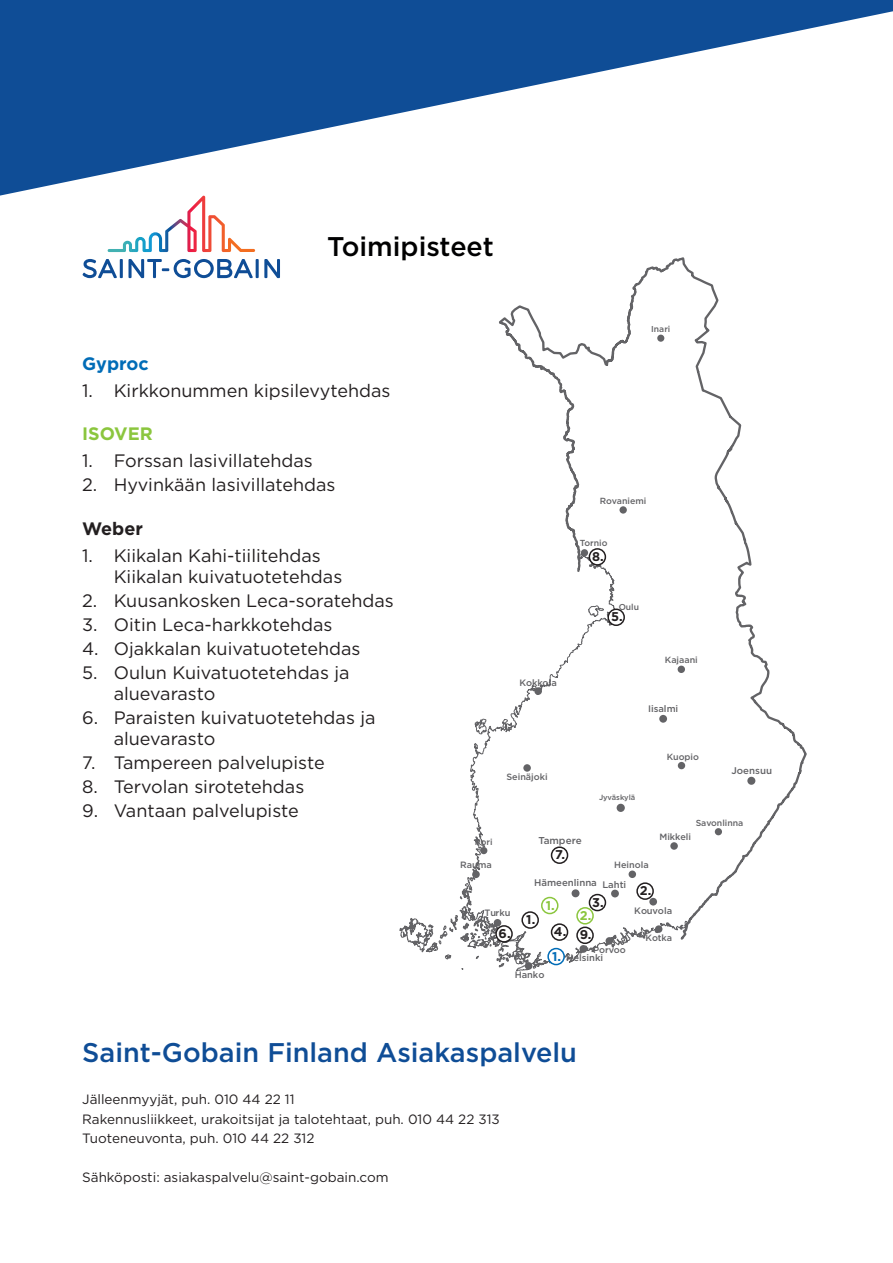
<style>
.page{position:relative;width:893px;height:1263px;background:#fff}
.page>*{position:absolute;margin:0;border:0;box-sizing:border-box;transform-origin:0 0}
.t1{font:500 27px "Gotham";color:#0f4d96}
.t2{font:500 27px "Gotham";color:#000001}
.t3{font:18px/21px "Gotham";color:#231f20}
.t4{font:700 18px "Gotham";color:#006cb7}
.t5{font:700 18px "Gotham";color:#8bc63e}
.t6{font:700 18px "Gotham";color:#231f20}
.t7{font:13.5px/19.5px "Gotham";color:#231f20}
.t8{font:700 12.75px "Gotham";color:#231f20}
.t9{font:700 12.75px "Gotham";color:#8bc63e}
.t10{font:700 12.75px "Gotham";color:#006cb7}
.t11{font:500 9.9px "Gotham";color:#636366}
.t12{font:500 9.75px "Gotham";color:#636366}
.t13{font:500 9.6px "Gotham";color:#636366}
.t14{font:500 9.45px "Gotham";color:#636366}
.t15{font:500 9.3px "Gotham";color:#636366}
.t16{font:500 9.15px "Gotham";color:#636366}
.t17{font:500 9px "Gotham";color:#636366}
.t18{font:500 8.85px "Gotham";color:#636366}
.t19{font:500 8.7px "Gotham";color:#636366}
.t20{font:500 8.55px "Gotham";color:#636366}
.t21{font:500 7.5px "Gotham";color:#636366}
</style>
<div class="page">
<svg style="left:0;top:0;width:893px;height:196px;fill:#0f4d96"></svg>
<svg style="left:83px;top:259px;width:34px;height:19px"></svg>
<hr style="left:120px;top:259px;width:3px;height:19px;background:#0f4d96">
<svg style="left:129px;top:259px;width:124px;height:19px"></svg>
<hr style="left:256px;top:259px;width:3px;height:19px;background:#0f4d96">
<svg style="left:264px;top:259px;width:16px;height:19px"></svg>
<svg style="left:108px;top:196px;width:147px;height:56px"></svg>
<svg style="left:499px;top:257px;width:308px;height:669px"></svg>
<svg style="left:400px;top:551px;width:288px;height:420px"></svg>
<div style="left:678px;top:666px;width:7px;height:7px;background:#636366;border-radius:50%"></div>
<div style="left:659px;top:715px;width:8px;height:8px;background:#636366;border-radius:50%"></div>
<div style="left:534px;top:687px;width:8px;height:8px;background:#636366;border-radius:50%"></div>
<div style="left:572px;top:889px;width:7px;height:8px;background:#636366;border-radius:50%"></div>
<div style="left:480px;top:847px;width:7px;height:7px;background:#636366;border-radius:50%"></div>
<div style="left:494px;top:919px;width:7px;height:7px;background:#636366;border-radius:50%"></div>
<div style="left:472px;top:870px;width:8px;height:8px;background:#636366;border-radius:50%"></div>
<div style="left:678px;top:762px;width:7px;height:7px;background:#636366;border-radius:50%"></div>
<div style="left:747px;top:777px;width:8px;height:8px;background:#636366;border-radius:50%"></div>
<div style="left:715px;top:828px;width:7px;height:7px;background:#636366;border-radius:50%"></div>
<div style="left:670px;top:842px;width:8px;height:8px;background:#636366;border-radius:50%"></div>
<div style="left:617px;top:804px;width:8px;height:8px;background:#636366;border-radius:50%"></div>
<div style="left:629px;top:870px;width:7px;height:8px;background:#636366;border-radius:50%"></div>
<div style="left:611px;top:890px;width:8px;height:7px;background:#636366;border-radius:50%"></div>
<div style="left:523px;top:764px;width:8px;height:8px;background:#636366;border-radius:50%"></div>
<div style="left:649px;top:898px;width:8px;height:7px;background:#636366;border-radius:50%"></div>
<div style="left:605px;top:937px;width:8px;height:8px;background:#636366;border-radius:50%"></div>
<div style="left:579px;top:945px;width:8px;height:8px;background:#636366;border-radius:50%"></div>
<div style="left:655px;top:925px;width:7px;height:8px;background:#636366;border-radius:50%"></div>
<div style="left:525px;top:962px;width:7px;height:8px;background:#636366;border-radius:50%"></div>
<div style="left:619px;top:506px;width:8px;height:8px;background:#636366;border-radius:50%"></div>
<div style="left:657px;top:335px;width:7px;height:7px;background:#636366;border-radius:50%"></div>
<div style="left:581px;top:549px;width:7px;height:7px;background:#636366;border-radius:50%"></div>
<div style="left:548px;top:948px;width:16px;height:16px;background:#fff;border-radius:50%"></div>
<div style="left:547px;top:948px;width:18px;height:17px;border:2px solid #006cb7;border-radius:50%"></div>
<div style="left:542px;top:897px;width:16px;height:16px;background:#fff;border-radius:50%"></div>
<div style="left:541px;top:897px;width:17px;height:17px;border:2px solid #8bc63e;border-radius:50%"></div>
<div style="left:577px;top:908px;width:16px;height:16px;background:#fff;border-radius:50%"></div>
<div style="left:576px;top:907px;width:18px;height:17px;border:2px solid #8bc63e;border-radius:50%"></div>
<div style="left:522px;top:912px;width:16px;height:16px;background:#fff;border-radius:50%"></div>
<div style="left:521px;top:911px;width:18px;height:18px;border:2px solid #231f20;border-radius:50%"></div>
<div style="left:637px;top:883px;width:16px;height:16px;background:#fff;border-radius:50%"></div>
<div style="left:636px;top:882px;width:18px;height:18px;border:2px solid #231f20;border-radius:50%"></div>
<div style="left:589px;top:894px;width:16px;height:16px;background:#fff;border-radius:50%"></div>
<div style="left:589px;top:894px;width:17px;height:17px;border:2px solid #231f20;border-radius:50%"></div>
<div style="left:552px;top:924px;width:15px;height:16px;background:#fff;border-radius:50%"></div>
<div style="left:551px;top:923px;width:17px;height:18px;border:2px solid #231f20;border-radius:50%"></div>
<div style="left:608px;top:609px;width:16px;height:16px;background:#fff;border-radius:50%"></div>
<div style="left:607px;top:608px;width:18px;height:18px;border:2px solid #231f20;border-radius:50%"></div>
<div style="left:496px;top:926px;width:16px;height:16px;background:#fff;border-radius:50%"></div>
<div style="left:495px;top:925px;width:18px;height:18px;border:2px solid #231f20;border-radius:50%"></div>
<div style="left:552px;top:847px;width:15px;height:16px;background:#fff;border-radius:50%"></div>
<div style="left:551px;top:846px;width:17px;height:18px;border:2px solid #231f20;border-radius:50%"></div>
<div style="left:589px;top:549px;width:16px;height:16px;background:#fff;border-radius:50%"></div>
<div style="left:589px;top:548px;width:17px;height:18px;border:2px solid #231f20;border-radius:50%"></div>
<div style="left:577px;top:927px;width:16px;height:16px;background:#fff;border-radius:50%"></div>
<div style="left:576px;top:926px;width:18px;height:18px;border:2px solid #231f20;border-radius:50%"></div>
<h1 class="t2" style="left:327px;top:229px;width:168px">Toimipisteet</h1>
<p class="t4" style="left:82px;top:352px;width:68px">Gyproc</p>
<p class="t3" style="left:82px;top:380px;width:310px">1. Kirkkonummen kipsilevytehdas</p>
<p class="t5" style="left:82px;top:422px;width:72px">ISOVER</p>
<p class="t3" style="left:82px;top:450px;width:232px">1. Forssan lasivillatehdas</p>
<p class="t3" style="left:82px;top:474px;width:255px">2. Hyvinkään lasivillatehdas</p>
<p class="t6" style="left:82px;top:516px;width:62px">Weber</p>
<p class="t3" style="left:114px;top:544px;width:230px;text-indent:-32px">1. Kiikalan Kahi-tiilitehdas<br>Kiikalan kuivatuotetehdas</p>
<p class="t3" style="left:82px;top:589px;width:313px">2. Kuusankosken Leca-soratehdas</p>
<p class="t3" style="left:82px;top:613px;width:252px">3. Oitin Leca-harkkotehdas</p>
<p class="t3" style="left:82px;top:637px;width:280px">4. Ojakkalan kuivatuotetehdas</p>
<p class="t3" style="left:114px;top:661px;width:237px;text-indent:-32px">5. Oulun Kuivatuotetehdas ja aluevarasto</p>
<p class="t3" style="left:114px;top:706px;width:263px;text-indent:-32px">6. Paraisten kuivatuotetehdas ja aluevarasto</p>
<p class="t3" style="left:82px;top:751px;width:244px">7. Tampereen palvelupiste</p>
<p class="t3" style="left:82px;top:775px;width:224px">8. Tervolan sirotetehdas</p>
<p class="t3" style="left:82px;top:799px;width:218px">9. Vantaan palvelupiste</p>
<p class="t20" style="left:651px;top:324px;width:21px">Inari</p>
<p class="t18" style="left:600px;top:495px;width:48px">Rovaniemi</p>
<p class="t19" style="left:580px;top:537px;width:29px">Tornio</p>
<p class="t8" style="left:592px;top:548px;width:13px">8.</p>
<p class="t15" style="left:520px;top:676px;width:39px">Kokkola</p>
<p class="t20" style="left:619px;top:601px;width:22px">Oulu</p>
<p class="t8" style="left:611px;top:608px;width:13px">5.</p>
<p class="t17" style="left:665px;top:654px;width:34px">Kajaani</p>
<p class="t14" style="left:648px;top:703px;width:32px">Iisalmi</p>
<p class="t19" style="left:475px;top:836px;width:19px">Pori</p>
<p class="t16" style="left:460px;top:859px;width:33px">Rauma</p>
<p class="t17" style="left:506px;top:771px;width:43px">Seinäjoki</p>
<p class="t21" style="left:599px;top:792px;width:38px">Jyväskylä</p>
<p class="t11" style="left:538px;top:834px;width:45px">Tampere</p>
<p class="t13" style="left:534px;top:876px;width:64px">Hämeenlinna</p>
<p class="t8" style="left:555px;top:846px;width:12px">7.</p>
<p class="t16" style="left:614px;top:859px;width:36px">Heinola</p>
<p class="t14" style="left:602px;top:878px;width:25px">Lahti</p>
<p class="t8" style="left:640px;top:882px;width:13px">2.</p>
<p class="t17" style="left:667px;top:751px;width:34px">Kuopio</p>
<p class="t12" style="left:731px;top:764px;width:42px">Joensuu</p>
<p class="t19" style="left:696px;top:817px;width:49px">Savonlinna</p>
<p class="t16" style="left:659px;top:831px;width:33px">Mikkeli</p>
<p class="t16" style="left:485px;top:906px;width:27px">Turku</p>
<p class="t8" style="left:499px;top:925px;width:14px">6.</p>
<p class="t8" style="left:526px;top:911px;width:10px">1.</p>
<p class="t9" style="left:546px;top:897px;width:10px">1.</p>
<p class="t8" style="left:554px;top:923px;width:14px">4.</p>
<p class="t8" style="left:592px;top:894px;width:13px">3.</p>
<p class="t9" style="left:580px;top:907px;width:13px">2.</p>
<p class="t8" style="left:580px;top:926px;width:13px">9.</p>
<p class="t16" style="left:593px;top:943px;width:34px">Porvoo</p>
<p class="t14" style="left:566px;top:951px;width:38px">Helsinki</p>
<p class="t10" style="left:552px;top:948px;width:10px">1.</p>
<p class="t15" style="left:515px;top:968px;width:31px">Hanko</p>
<p class="t15" style="left:634px;top:904px;width:39px">Kouvola</p>
<p class="t16" style="left:646px;top:932px;width:28px">Kotka</p>
<h1 class="t1" style="left:82px;top:1035px;width:496px">Saint-Gobain Finland Asiakaspalvelu</h1>
<p class="t7" style="left:82px;top:1089px;width:419px">Jälleenmyyjät, puh. 010 44 22 11<br>Rakennusliikkeet, urakoitsijat ja talotehtaat, puh. 010 44 22 313<br>Tuoteneuvonta, puh. 010 44 22 312</p>
<p class="t7" style="left:82px;top:1167px;width:308px">Sähköposti: asiakaspalvelu@saint-gobain.com</p>
</div>
